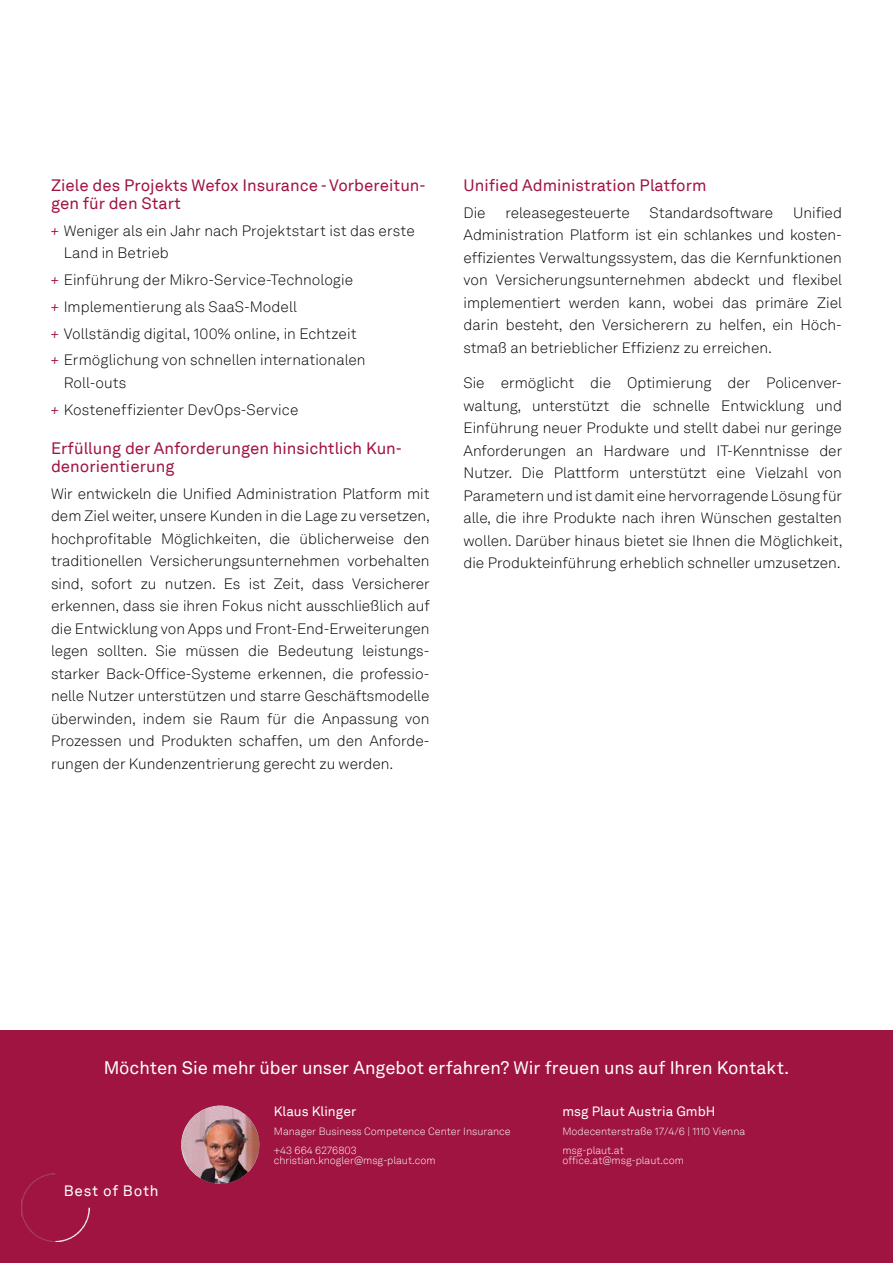
<style>
.page{position:relative;width:893px;height:1263px;background:#fff}
.page>*{position:absolute;margin:0;border:0;box-sizing:border-box;transform-origin:0 0}
.t1{font:18px "Akkurat LL";letter-spacing:-.005em;color:#fff}
.t2{font:16.5px/18px "Akkurat LLTT";color:#a01441}
.t3{font:300 15px/22.5px "Akkurat LLTT";color:#000}
.t4{font:15px "Akkurat LLTT";letter-spacing:.05em;color:#fff}
.t5{font:13.5px "Akkurat LLTT";color:#fff}
.t6{font:300 10.5px/19px "Akkurat LLTT";color:#fff}
.s1{font-family:"Mistral";font-weight:400;color:#a01441}
</style>
<div class="page">
<div style="left:0;top:1030px;width:893px;height:233px;background:#a01441"></div>
<img style="left:21px;top:1174px;width:68px;height:68px">
<img style="left:181px;top:1106px;width:78px;height:78px;border-radius:39px">
<p class="t2" style="left:51px;top:176px;width:376px">Ziele des Projekts Wefox Insurance - Vorbereitun&shy;gen für den Start</p>
<p class="t3" style="left:64px;top:219px;width:352px;text-indent:-13px"><span class="s1">+</span> Weniger als ein Jahr nach Projektstart ist das erste<br>Land in Betrieb</p>
<p class="t3" style="left:51px;top:266px;width:316px;line-height:26.7px"><span class="s1">+</span> Einführung der Mikro-Service-Technologie<br><span class="s1">+</span> Implementierung als SaaS-Modell<br><span class="s1">+</span> Vollständig digital, 100% online, in Echtzeit <span class="s1">+</span> Ermöglichung von schnellen internationalen</p>
<p class="t3" style="left:51px;top:369px;width:249px;line-height:26.7px;text-indent:13px">Roll-outs<br><span class="s1">+</span> Kosteneffizienter DevOps-Service</p>
<p class="t2" style="left:51px;top:438px;width:353px">Erfüllung der Anforderungen hinsichtlich Kun&shy;denorientierung</p>
<p class="t3" style="left:51px;top:482px;width:381px;text-align:justify">Wir entwickeln die Unified Administration Platform mit dem Ziel weiter, unsere Kunden in die Lage zu versetzen, hochprofitable Möglichkeiten, die üblicherweise den traditionellen Versicherungsunternehmen vorbehalten sind, sofort zu nutzen. Es ist Zeit, dass Versicherer erkennen, dass sie ihren Fokus nicht ausschließlich auf die Entwicklung von Apps und Front-End-Erweiterungen legen sollten. Sie müssen die Bedeutung leistungs&shy;starker Back-Office-Systeme erkennen, die professio&shy;nelle Nutzer unterstützen und starre Geschäftsmodelle überwinden, indem sie Raum für die Anpassung von Prozessen und Produkten schaffen, um den Anforde&shy;rungen der Kundenzentrierung gerecht zu werden.</p>
<p class="t2" style="left:463px;top:176px;width:245px">Unified Administration Platform</p>
<p class="t3" style="left:463px;top:201px;width:24px">Die</p>
<p class="t3" style="left:505px;top:201px;width:126px">releasegesteuerte</p>
<p class="t3" style="left:650px;top:201px;width:125px">Standardsoftware</p>
<p class="t3" style="left:463px;top:201px;width:380px;text-align:justify;text-indent:330px">Unified Administration Platform ist ein schlankes und kosten&shy;effizientes Verwaltungssystem, das die Kernfunktionen von Versicherungsunternehmen abdeckt und flexibel implementiert werden kann, wobei das primäre Ziel darin besteht, den Versicherern zu helfen, ein Höch&shy;stmaß an betrieblicher Effizienz zu erreichen.</p>
<p class="t3" style="left:463px;top:371px;width:381px;text-align:justify">Sie ermöglicht die Optimierung der Policenver&shy;waltung, unterstützt die schnelle Entwicklung und Einführung neuer Produkte und stellt dabei nur geringe Anforderungen an Hardware und IT-Kenntnisse der Nutzer. Die Plattform unterstützt eine Vielzahl von Parametern und ist damit eine hervorragende Lösung für alle, die ihre Produkte nach ihren Wünschen gestalten wollen. Darüber hinaus bietet sie Ihnen die Möglichkeit, die Produkteinführung erheblich schneller umzusetzen.</p>
<p class="t1" style="left:104px;top:1054px;width:687px">Möchten Sie mehr über unser Angebot erfahren? Wir freuen uns auf Ihren Kontakt.</p>
<p class="t4" style="left:64px;top:1179px;width:96px">Best of Both</p>
<p class="t5" style="left:274px;top:1101px;width:84px">Klaus Klinger</p>
<p class="t6" style="left:274px;top:1121px;width:238px">Manager Business Competence Center Insurance +43 664 6276803</p>
<p class="t6" style="left:274px;top:1151px;width:163px">christian.knogler@msg-plaut.com</p>
<p class="t5" style="left:562px;top:1101px;width:155px">msg Plaut Austria GmbH</p>
<p class="t6" style="left:562px;top:1121px;width:184px">Modecenterstraße 17/4/6 | 1110 Vienna msg-plaut.at</p>
<p class="t6" style="left:562px;top:1151px;width:123px">office.at@msg-plaut.com</p>
</div>
